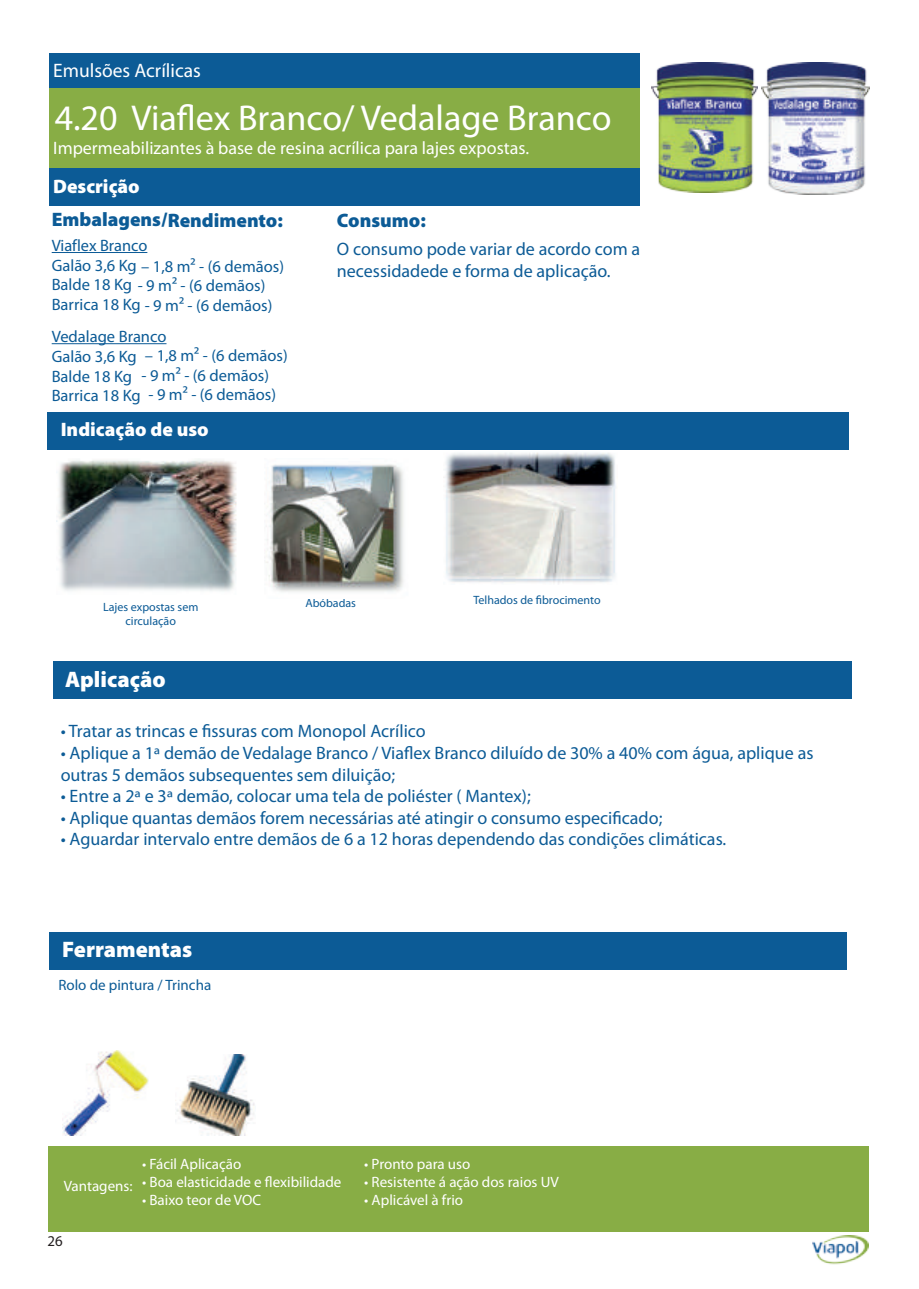
<style>
.page{position:relative;width:919px;height:1289px;background:#fff}
.page>*{position:absolute;margin:0;border:0;box-sizing:border-box;transform-origin:0 0}
.t1{font:36px "Myriad Pro";color:#fff}
.t2{font:900 22.5px "Myriad Pro";color:#fff}
.t3{font:900 19.5px "Myriad Pro";color:#0c5b96}
.t4{font:900 19.5px "Myriad Pro";color:#fff}
.t5{font:19.5px "Myriad Pro";color:#fff}
.t6{font:18px/21.6px "Myriad Pro";color:#0c5b96}
.t7{font:18px "Myriad Pro";color:#fff}
.t8{font:16.5px/20.1px "Myriad Pro";color:#0c5b96}
.t9{font:15px "Myriad Pro";color:#fff}
.t10{font:15px "Myriad Pro";color:#0c5b96}
.t11{font:15px "Myriad Pro";color:#231f20}
.t12{font:12px/14.4px "Myriad Pro";color:#0c5b96;text-align:center}
</style>
<div class="page">
<div style="left:50px;top:54px;width:590px;height:37px;background:#0c5b96"></div>
<div style="left:49px;top:88px;width:591px;height:81px;background:#88ad45"></div>
<div style="left:50px;top:169px;width:589px;height:37px;background:#0c5b96"></div>
<div style="left:48px;top:1145px;width:820px;height:86px;background:#88ad45"></div>
<div style="left:50px;top:932px;width:796px;height:37px;background:#0c5b96"></div>
<div style="left:47px;top:412px;width:801px;height:37px;background:#0c5b96"></div>
<div style="left:53px;top:661px;width:798px;height:37px;background:#0c5b96"></div>
<img style="left:57px;top:459px;width:180px;height:132px">
<img style="left:265px;top:464px;width:139px;height:128px">
<img style="left:444px;top:452px;width:172px;height:132px">
<img style="left:62px;top:1050px;width:86px;height:85px">
<img style="left:175px;top:1054px;width:80px;height:81px">
<hr style="left:52px;top:252px;width:95px;height:1px;background:#0c5b96">
<hr style="left:52px;top:343px;width:114px;height:1px;background:#0c5b96">
<img style="left:651px;top:62px;width:106px;height:130px">
<img style="left:761px;top:62px;width:108px;height:132px">
<img style="left:812px;top:1235px;width:56px;height:30px">
<p class="t5" style="left:53px;top:60px;width:149px">Emulsões Acrílicas</p>
<h1 class="t1" style="left:55px;top:98px;width:558px">4.20 Viaflex Branco/ Vedalage Branco</h1>
<p class="t7" style="left:53px;top:138px;width:477px">Impermeabilizantes à base de resina acrílica para lajes expostas.</p>
<p class="t4" style="left:53px;top:175px;width:88px">Descrição</p>
<p class="t3" style="left:52px;top:209px;width:233px">Embalagens/Rendimento:</p>
<p class="t3" style="left:337px;top:210px;width:90px">Consumo:</p>
<p class="t8" style="left:52px;top:235px;width:234px">Viaflex Branco<br>Galão 3,6 Kg – 1,8 m² - (6 demãos)<br>Balde 18 Kg - 9 m² - (6 demãos)<br>Barrica 18 Kg - 9 m² - (6 demãos)</p>
<p class="t8" style="left:52px;top:327px;width:116px">Vedalage Branco<br>Galão 3,6 Kg<br>Balde 18 Kg<br>Barrica 18 Kg</p>
<p class="t8" style="left:145px;top:345px;width:144px">– 1,8 m² - (6 demãos)</p>
<p class="t8" style="left:141px;top:365px;width:129px">- 9 m² - (6 demãos)</p>
<p class="t8" style="left:148px;top:385px;width:129px">- 9 m² - (6 demãos)</p>
<p class="t4" style="left:61px;top:418px;width:149px">Indicação de uso</p>
<p class="t6" style="left:337px;top:238px;width:305px">O consumo pode variar de acordo com a necessidadede e forma de aplicação.</p>
<p class="t12" style="left:103px;top:600px;width:97px">Lajes expostas sem circulação</p>
<p class="t12" style="left:305px;top:596px;width:52px">Abóbadas</p>
<p class="t12" style="left:473px;top:593px;width:129px">Telhados de fibrocimento</p>
<p class="t2" style="left:65px;top:666px;width:102px">Aplicação</p>
<p class="t6" style="left:61px;top:721px;width:366px">• Tratar as trincas e fissuras com Monopol Acrílico</p>
<p class="t6" style="left:61px;top:742px;width:754px">• Aplique a 1ª demão de Vedalage Branco / Viaflex Branco diluído de 30% a 40% com água, aplique as outras 5 demãos subsequentes sem diluição;</p>
<p class="t6" style="left:61px;top:785px;width:471px">• Entre a 2ª e 3ª demão, colocar uma tela de poliéster ( Mantex);</p>
<p class="t6" style="left:61px;top:807px;width:603px">• Aplique quantas demãos forem necessárias até atingir o consumo especificado;</p>
<p class="t6" style="left:61px;top:829px;width:667px">• Aguardar intervalo entre demãos de 6 a 12 horas dependendo das condições climáticas.</p>
<p class="t2" style="left:62px;top:936px;width:132px">Ferramentas</p>
<p class="t10" style="left:58px;top:977px;width:154px">Rolo de pintura / Trincha</p>
<p class="t9" style="left:64px;top:1177px;width:70px">Vantagens:</p>
<p class="t9" style="left:142px;top:1155px;width:101px">• Fácil Aplicação</p>
<p class="t9" style="left:142px;top:1173px;width:201px">• Boa elasticidade e flexibilidade</p>
<p class="t9" style="left:142px;top:1191px;width:121px">• Baixo teor de VOC</p>
<p class="t11" style="left:48px;top:1233px;width:17px">26</p>
<p class="t9" style="left:364px;top:1155px;width:108px">• Pronto para uso</p>
<p class="t9" style="left:364px;top:1173px;width:196px">• Resistente á ação dos raios UV</p>
<p class="t9" style="left:364px;top:1191px;width:100px">• Aplicável à frio</p>
</div>
